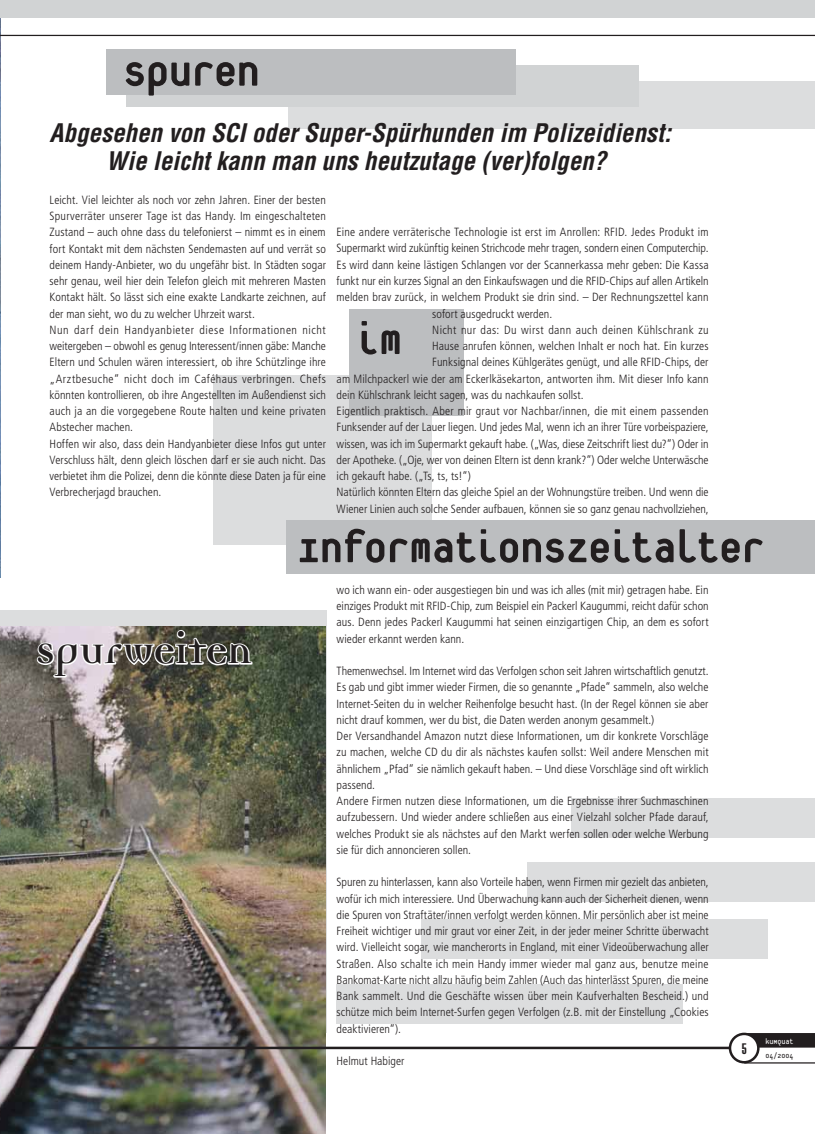
<style>
.page{position:relative;width:815px;height:1134px;background:#fff}
.page>*{position:absolute;margin:0;border:0;box-sizing:border-box;transform-origin:0 0}
.t1{font:800 50px "Platelet";letter-spacing:-.015em;color:#221e1f}
.t2{font:45px "Democratica Bold Oldstyle";letter-spacing:-.01em;color:#221e1f}
.t3{font:italic 700 condensed 25px/28.4px "Helvetica";color:#221e1f;text-align:center}
.t4{font:900 extra-condensed 15px "Helvetica";color:#221e1f}
.t5{font:300 condensed 11.88px/16.2px "Frutiger";letter-spacing:.005em;color:#221e1f;text-align:justify}
.t6{font:300 condensed 11.88px "Frutiger";letter-spacing:.03em;color:#221e1f}
.t7{font:8.75px "Platelet";color:#fff}
.t8{font:8.75px "Platelet";color:#221e1f}
</style>
<div class="page">
<div style="left:213px;top:375px;width:219px;height:170px;background:#dcddde"></div>
<div style="left:289px;top:82px;width:526px;height:47px;background:#dcddde"></div>
<div style="left:126px;top:65px;width:513px;height:41px;background:#d1d3d4"></div>
<img style="left:0;top:626px;width:326px;height:508px">
<img style="left:0;top:18px;width:1px;height:560px">
<div style="left:106px;top:49px;width:410px;height:46px;background:#bcbec0"></div>
<div style="left:286px;top:520px;width:529px;height:54px;background:#bcbec0"></div>
<div style="left:349px;top:309px;width:114px;height:106px;background:#bcbec0"></div>
<div style="left:528px;top:862px;width:287px;height:39px;background:#dcddde"></div>
<div style="left:422px;top:919px;width:346px;height:40px;background:#dcddde"></div>
<div style="left:337px;top:984px;width:346px;height:40px;background:#dcddde"></div>
<div style="left:571px;top:798px;width:244px;height:40px;background:#dcddde"></div>
<svg style="left:748px;top:1033px;width:67px;height:14px"></svg>
<hr style="left:744px;top:1062px;width:71px;height:1px;background:#221e1f">
<hr style="left:0;top:35px;width:815px;height:1px;background:#221e1f">
<hr style="left:0;top:1047px;width:732px;height:2px;background:#221e1f">
<div style="left:0;top:0;width:815px;height:18px;background:#d1d3d4"></div>
<div style="left:730px;top:1034px;width:28px;height:28px;background:#fff;border-radius:50%"></div>
<div style="left:729px;top:1033px;width:31px;height:30px;border:2px solid #221e1f;border-radius:50%"></div>
<svg style="left:36px;top:610px;width:218px;height:69px"></svg>
<h1 class="t1" style="left:123px;top:51px;width:138px">Spuren</h1>
<h3 class="t3" style="left:50px;top:118px;width:623px">Abgesehen von SCI oder Super-Spürhunden im Polizeidienst:<br>Wie leicht kann man uns heutzutage (ver)folgen?</h3>
<p class="t5" style="left:50px;top:192px;width:278px;text-align:left">Leicht. Viel leichter als noch vor zehn Jahren. Einer der besten Spurverräter unserer Tage ist das Handy. Im eingeschalteten Zustand – auch ohne dass du telefonierst – nimmt es in einem fort Kontakt mit dem nächsten Sendemasten auf und verrät so deinem Handy-Anbieter, wo du ungefähr bist. In Städten sogar sehr genau, weil hier dein Telefon gleich mit mehreren Masten Kontakt hält. So lässt sich eine exakte Landkarte zeichnen, auf der man sieht, wo du zu welcher Uhrzeit warst.<br>Nun darf dein Handyanbieter diese Informationen nicht weitergeben – obwohl es genug Interessent/innen gäbe: Manche Eltern und Schulen wären interessiert, ob ihre Schützlinge ihre „Arztbesuche“ nicht doch im Caféhaus verbringen. Chefs könnten kontrollieren, ob ihre Angestellten im Außendienst sich auch ja an die vorgegebene Route halten und keine privaten Abstecher machen.<br>Hoffen wir also, dass dein Handyanbieter diese Infos gut unter Verschluss hält, denn gleich löschen darf er sie auch nicht. Das verbietet ihm die Polizei, denn die könnte diese Daten ja für eine Verbrecherjagd brauchen.</p>
<p class="t5" style="left:337px;top:224px;width:374px">Eine andere verräterische Technologie ist erst im Anrollen: RFID. Jedes Produkt im Supermarkt wird zukünftig keinen Strichcode mehr tragen, sondern einen Computerchip.<br>Es wird dann keine lästigen Schlangen vor der Scannerkassa mehr geben: Die Kassa funkt nur ein kurzes Signal an den Einkaufswagen und die RFID-Chips auf allen Artikeln melden brav zurück, in welchem Produkt sie drin sind. – Der Rechnungszettel kann</p>
<p class="t5" style="left:432px;top:305px;width:121px">sofort ausgedruckt werden.</p>
<p class="t6" style="left:432px;top:323px;width:278px">Nicht nur das: Du wirst dann auch deinen Kühlschrank zu</p>
<p class="t5" style="left:432px;top:338px;width:278px">Hause anrufen können, welchen Inhalt er noch hat. Ein kurzes</p>
<p class="t5" style="left:432px;top:354px;width:278px">Funksignal deines Kühlgerätes genügt, und alle RFID-Chips, der</p>
<p class="t5" style="left:337px;top:370px;width:374px">am Milchpackerl wie der am Eckerlkäsekarton, antworten ihm. Mit dieser Info kann</p>
<p class="t5" style="left:337px;top:387px;width:249px">dein Kühlschrank leicht sagen, was du nachkaufen sollst.</p>
<p class="t5" style="left:337px;top:403px;width:374px">Eigentlich praktisch. Aber mir graut vor Nachbar/innen, die mit einem passenden</p>
<p class="t5" style="left:337px;top:419px;width:374px">Funksender auf der Lauer liegen. Und jedes Mal, wenn ich an ihrer Türe vorbeispaziere,</p>
<p class="t5" style="left:337px;top:435px;width:374px">wissen, was ich im Supermarkt gekauft habe. („Was, diese Zeitschrift liest du?“) Oder in</p>
<p class="t5" style="left:337px;top:452px;width:374px">der Apotheke. („Oje, wer von deinen Eltern ist denn krank?“) Oder welche Unterwäsche</p>
<p class="t5" style="left:337px;top:468px;width:136px">ich gekauft habe. („Ts, ts, ts!“)</p>
<p class="t5" style="left:337px;top:484px;width:374px">Natürlich könnten Eltern das gleiche Spiel an der Wohnungstüre treiben. Und wenn die</p>
<p class="t5" style="left:337px;top:500px;width:374px">Wiener Linien auch solche Sender aufbauen, können sie so ganz genau nachvollziehen,</p>
<h1 class="t1" style="left:357px;top:319px;width:47px">im</h1>
<h2 class="t2" style="left:37px;top:630px;width:217px">Spurweiten</h2>
<h1 class="t1" style="left:297px;top:527px;width:468px">Informationszeitalter</h1>
<p class="t5" style="left:337px;top:582px;width:374px">wo ich wann ein- oder ausgestiegen bin und was ich alles (mit mir) getragen habe. Ein einziges Produkt mit RFID-Chip, zum Beispiel ein Packerl Kaugummi, reicht dafür schon aus. Denn jedes Packerl Kaugummi hat seinen einzigartigen Chip, an dem es sofort wieder erkannt werden kann.</p>
<p class="t5" style="left:337px;top:663px;width:374px;text-align:left">Themenwechsel. Im Internet wird das Verfolgen schon seit Jahren wirtschaftlich genutzt.<br>Es gab und gibt immer wieder Firmen, die so genannte „Pfade“ sammeln, also welche Internet-Seiten du in welcher Reihenfolge besucht hast. (In der Regel können sie aber nicht drauf kommen, wer du bist, die Daten werden anonym gesammelt.)<br>Der Versandhandel Amazon nutzt diese Informationen, um dir konkrete Vorschläge zu machen, welche CD du dir als nächstes kaufen sollst: Weil andere Menschen mit ähnlichem „Pfad“ sie nämlich gekauft haben. – Und diese Vorschläge sind oft wirklich passend.<br>Andere Firmen nutzen diese Informationen, um die Ergebnisse ihrer Suchmaschinen aufzubessern. Und wieder andere schließen aus einer Vielzahl solcher Pfade darauf, welches Produkt sie als nächstes auf den Markt werfen sollen oder welche Werbung sie für dich annoncieren sollen.</p>
<p class="t5" style="left:337px;top:874px;width:374px">Spuren zu hinterlassen, kann also Vorteile haben, wenn Firmen mir gezielt das anbieten, wofür ich mich interessiere. Und Überwachung kann auch der Sicherheit dienen, wenn die Spuren von Straftäter/innen verfolgt werden können. Mir persönlich aber ist meine Freiheit wichtiger und mir graut vor einer Zeit, in der jeder meiner Schritte überwacht wird. Vielleicht sogar, wie mancherorts in England, mit einer Videoüberwachung aller Straßen. Also schalte ich mein Handy immer wieder mal ganz aus, benutze meine Bankomat-Karte nicht allzu häufig beim Zahlen (Auch das hinterlässt Spuren, die meine Bank sammelt. Und die Geschäfte wissen über mein Kaufverhalten Bescheid.) und schütze mich beim Internet-Surfen gegen Verfolgen (z.B. mit der Einstellung „Cookies deaktivieren“).</p>
<p class="t5" style="left:337px;top:1053px;width:69px">Helmut Habiger</p>
<p class="t4" style="left:742px;top:1040px;width:6px">5</p>
<p class="t7" style="left:765px;top:1038px;width:30px">kuMquat</p>
<p class="t8" style="left:765px;top:1052px;width:30px">04/2004</p>
</div>
